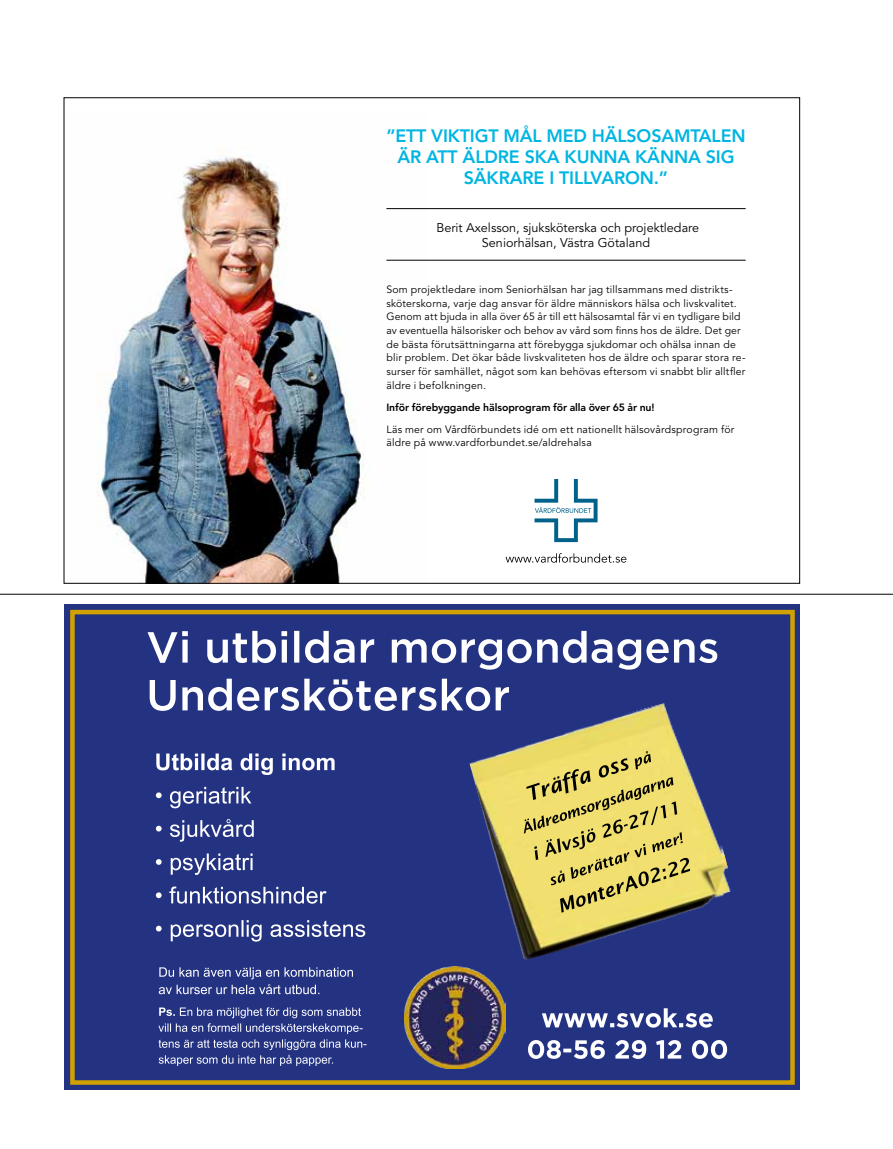
<style>
.page{position:relative;width:893px;height:1149px;background:#fff}
.page>*{position:absolute;margin:0;border:0;box-sizing:border-box;transform-origin:0 0}
.t1{font:800 17.85px/21px "Avenir LT Std";letter-spacing:-.01em;color:#00b5e2;text-align:center}
.t2{font:12.6px/14.7px "Avenir LT Std";color:#000;text-align:center}
.t3{font:10.5px/13.6px "Avenir LT Std";letter-spacing:.02em;color:#000}
.t4{font:800 10.5px "Avenir LT Std";letter-spacing:-.005em;color:#000}
</style>
<div class="page">
<div style="left:64px;top:604px;width:736px;height:485px;background:#243282"></div>
<img style="left:404px;top:966px;width:102px;height:102px">
<img style="left:469px;top:703px;width:262px;height:257px">
<svg style="left:148px;top:630px;width:569px;height:39px"></svg>
<svg style="left:150px;top:678px;width:359px;height:32px"></svg>
<svg style="left:156px;top:753px;width:179px;height:21px"></svg>
<svg style="left:156px;top:786px;width:95px;height:22px"></svg>
<svg style="left:156px;top:819px;width:98px;height:22px"></svg>
<svg style="left:156px;top:853px;width:97px;height:21px"></svg>
<svg style="left:156px;top:886px;width:171px;height:17px"></svg>
<svg style="left:156px;top:920px;width:209px;height:21px"></svg>
<svg style="left:542px;top:1008px;width:171px;height:19px"></svg>
<svg style="left:528px;top:1040px;width:199px;height:18px"></svg>
<svg style="left:524px;top:751px;width:166px;height:161px;background:#d1c261"></svg>
<svg style="left:159px;top:967px;width:194px;height:26px"></svg>
<svg style="left:158px;top:1007px;width:205px;height:26px"></svg>
<svg style="left:159px;top:1039px;width:208px;height:26px"></svg>
<div style="left:70px;top:609px;width:725px;height:475px;border:4px solid #d0a100"></div>
<img style="left:97px;top:155px;width:329px;height:426px">
<svg style="left:534px;top:479px;width:64px;height:63px"></svg>
<svg style="left:506px;top:553px;width:120px;height:9px"></svg>
<hr style="left:386px;top:208px;width:360px;height:1px;background:#000">
<hr style="left:386px;top:260px;width:360px;height:1px;background:#000">
<hr style="left:0;top:593px;width:893px;height:1px;background:#000">
<h1 class="t1" style="left:386px;top:125px;width:361px">”ETT VIKTIGT MÅL MED HÄLSOSAMTALEN<br>ÄR ATT ÄLDRE SKA KUNNA KÄNNA SIG<br>SÄKRARE I TILLVARON.”</h1>
<p class="t2" style="left:436px;top:221px;width:264px">Berit Axelsson, sjuksköterska och projektledare<br>Seniorhälsan, Västra Götaland</p>
<p class="t3" style="left:386px;top:283px;width:361px">Som projektledare inom Seniorhälsan har jag tillsammans med distrikts&shy;sköterskorna, varje dag ansvar för äldre människors hälsa och livskvalitet.<br>Genom att bjuda in alla över 65 år till ett hälsosamtal får vi en tydligare bild av eventuella hälsorisker och behov av vård som finns hos de äldre. Det ger de bästa förutsättningarna att förebygga sjukdomar och ohälsa innan de blir problem. Det ökar både livskvaliteten hos de äldre och sparar stora re&shy;surser för samhället, något som kan behövas eftersom vi snabbt blir alltfler äldre i befolkningen.</p>
<p class="t4" style="left:386px;top:400px;width:270px">INFÖR FÖREBYGGANDE HÄLSOPROGRAM FÖR ALLA ÖVER 65 ÅR NU!</p>
<p class="t3" style="left:386px;top:422px;width:349px">Läs mer om Vårdförbundets idé om ett nationellt hälsovårdsprogram för äldre på www.vardforbundet.se/aldrehalsa</p>
</div>
